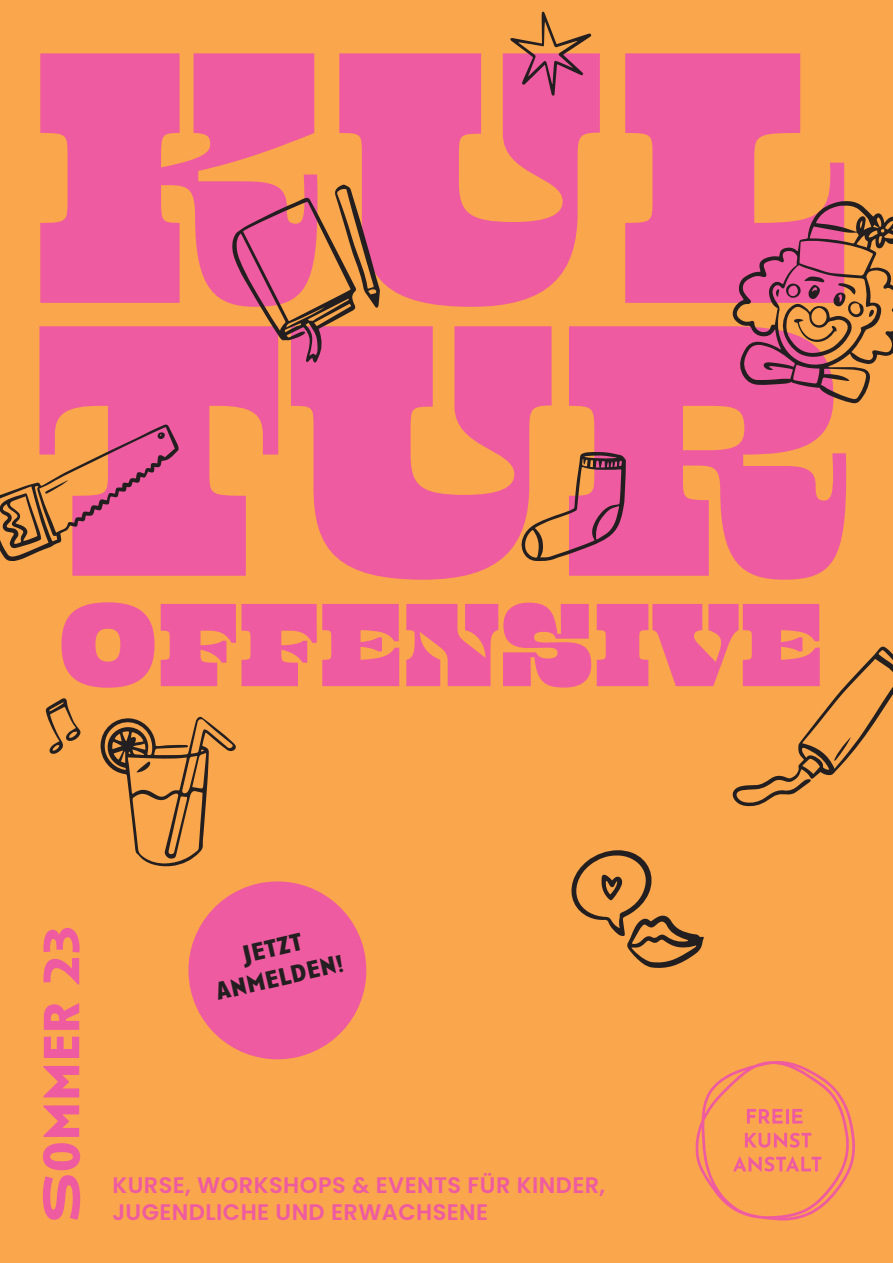
<style>
.page{position:relative;width:893px;height:1263px;background:#f9a64c}
.page>*{position:absolute;margin:0;border:0;box-sizing:border-box;transform-origin:0 0}
.t1{font:396px "Beastly 18 Point";letter-spacing:.01em;color:#ef5ba0}
.t2{font:130.5px "Beastly 18 Point";color:#ef5ba0}
.t3{font:700 52.5px "Anisette Std";letter-spacing:.02em;color:#ef5ba0}
.t4{font:700 25.5px/30.6px "Anisette Std";color:#231f20;text-align:center}
.t5{font:600 22.5px/27px "Poppins";letter-spacing:.02em;color:#ef5ba0}
</style>
<div class="page">
<svg style="left:510px;top:12px;width:81px;height:84px"></svg>
<svg style="left:46px;top:698px;width:35px;height:56px"></svg>
<svg style="left:188px;top:881px;width:179px;height:179px"></svg>
<svg style="left:695px;top:1061px;width:160px;height:159px"></svg>
<svg style="left:521px;top:452px;width:105px;height:109px"></svg>
<svg style="left:571px;top:850px;width:133px;height:118px"></svg>
<svg style="left:100px;top:716px;width:136px;height:151px"></svg>
<svg style="left:232px;top:185px;width:148px;height:178px"></svg>
<svg style="left:0;top:424px;width:179px;height:137px"></svg>
<svg style="left:732px;top:201px;width:161px;height:203px"></svg>
<svg style="left:732px;top:646px;width:161px;height:161px"></svg>
<h1 class="t1" style="left:29px;top:-90px;width:825px">KUL</h1>
<h1 class="t1" style="left:33px;top:182px;width:817px">TUR</h1>
<h2 class="t2" style="left:59px;top:556px;width:766px">OFFENSIVE</h2>
<h3 class="t3" style="left:33px;top:1222px;width:298px;rotate:-90deg">Sommer 23</h3>
<p class="t4" style="left:205px;top:947px;width:132px;rotate:-13deg">Jetzt anmelden!</p>
<p class="t5" style="left:112px;top:1172px;width:494px">KURSE, WORKSHOPS &amp; EVENTS FÜR KINDER,<br>JUGENDLICHE UND ERWACHSENE</p>
</div>
